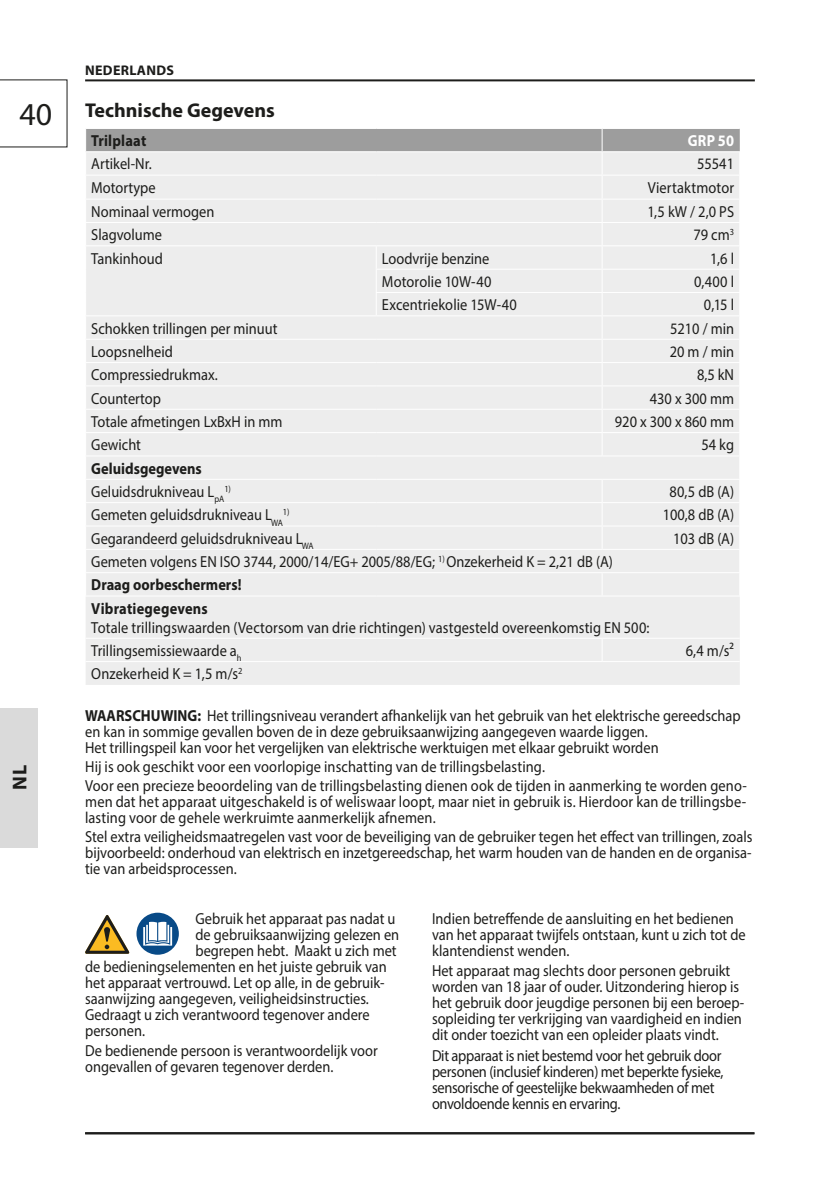
<style>
.page{position:relative;width:840px;height:1191px;background:#fff}
.page>*{position:absolute;margin:0;border:0;box-sizing:border-box;transform-origin:0 0}
.t1{font:32px "Myriad Pro";color:#1d1d1b}
.t2{font:700 20px "Myriad Pro";color:#1d1d1b}
.t3{font:16px/16px "Myriad Pro";color:#1d1d1b;scale:.9 1}
.t4{font:16px/16px "Myriad Pro";letter-spacing:-.02em;color:#1d1d1b;scale:.9 1}
.t5{font:700 16px "Myriad Pro";letter-spacing:.015em;color:#1d1d1b;scale:.9 1}
.t6{font:700 16px "Myriad Pro";color:#fff;scale:.9 1}
.t7{font:700 14px "Myriad Pro";letter-spacing:.02em;color:#1d1d1b}
.t8{font:9.4px "Myriad Pro";color:#1d1d1b;scale:.9 1}
.s1{font-weight:700}
</style>
<div class="page">
<hr style="left:85px;top:1132px;width:669px;height:2px;background:#1d1d1b">
<hr style="left:85px;top:79px;width:669px;height:2px;background:#1d1d1b">
<svg style="left:0;top:79px;width:68px;height:69px"></svg>
<div style="left:0;top:708px;width:38px;height:138px;background:#dadada"></div>
<div style="left:86px;top:597px;width:653px;height:88px;background:#ededed"></div>
<hr style="left:86px;top:637px;width:290px;height:1px;background:#fff">
<hr style="left:376px;top:637px;width:225px;height:1px;background:#fff">
<hr style="left:601px;top:637px;width:138px;height:1px;background:#fff">
<svg style="left:601px;top:638px;width:1px;height:23px"></svg>
<hr style="left:86px;top:661px;width:290px;height:1px;background:#fff">
<hr style="left:376px;top:661px;width:225px;height:1px;background:#fff">
<hr style="left:601px;top:661px;width:138px;height:1px;background:#fff">
<svg style="left:86px;top:128px;width:653px;height:467px;background:#e9e9e9"></svg>
<hr style="left:376px;top:409px;width:225px;height:1px;background:#fff">
<svg style="left:85px;top:915px;width:44px;height:38px"></svg>
<svg style="left:136px;top:912px;width:43px;height:42px"></svg>
<svg style="left:143px;top:921px;width:29px;height:24px"></svg>
<h1 class="t1" style="left:19px;top:95px;width:34px">40</h1>
<p class="t2" style="left:7px;top:789px;width:26px;rotate:-90deg">NL</p>
<p class="t7" style="left:85px;top:61px;width:90px">NEDERLANDS</p>
<p class="t2" style="left:85px;top:97px;width:191px">Technische Gegevens</p>
<p class="t5" style="left:91px;top:130px;width:63px">Trilplaat</p>
<p class="t6" style="left:687px;top:130px;width:53px">GRP 50</p>
<p class="t3" style="left:91px;top:156px;width:68px">Artikel-Nr.</p>
<p class="t3" style="left:696px;top:156px;width:43px">55541</p>
<p class="t3" style="left:91px;top:179px;width:73px">Motortype</p>
<p class="t3" style="left:647px;top:179px;width:97px">Viertaktmotor</p>
<p class="t3" style="left:91px;top:203px;width:138px">Nominaal vermogen</p>
<p class="t3" style="left:647px;top:203px;width:98px">1,5 kW / 2,0 PS</p>
<p class="t3" style="left:91px;top:226px;width:80px">Slagvolume</p>
<p class="t3" style="left:693px;top:226px;width:47px">79 cm<sup>3</sup></p>
<p class="t3" style="left:91px;top:250px;width:81px">Tankinhoud</p>
<p class="t3" style="left:381px;top:250px;width:121px">Loodvrije benzine</p>
<p class="t3" style="left:709px;top:250px;width:28px">1,6 l</p>
<p class="t3" style="left:381px;top:273px;width:123px">Motorolie 10W-40</p>
<p class="t3" style="left:693px;top:273px;width:46px">0,400 l</p>
<p class="t3" style="left:381px;top:296px;width:151px">Excentriekolie 15W-40</p>
<p class="t3" style="left:703px;top:296px;width:35px">0,15 l</p>
<p class="t3" style="left:91px;top:320px;width:208px">Schokken trillingen per minuut</p>
<p class="t3" style="left:669px;top:320px;width:73px">5210 / min</p>
<p class="t3" style="left:91px;top:343px;width:92px">Loopsnelheid</p>
<p class="t3" style="left:669px;top:343px;width:73px">20 m / min</p>
<p class="t3" style="left:91px;top:367px;width:142px">Compressiedrukmax.</p>
<p class="t3" style="left:696px;top:367px;width:43px">8,5 kN</p>
<p class="t3" style="left:91px;top:390px;width:79px">Countertop</p>
<p class="t3" style="left:649px;top:390px;width:95px">430 x 300 mm</p>
<p class="t3" style="left:91px;top:413px;width:214px">Totale afmetingen LxBxH in mm</p>
<p class="t3" style="left:614px;top:413px;width:134px">920 x 300 x 860 mm</p>
<p class="t3" style="left:91px;top:437px;width:57px">Gewicht</p>
<p class="t3" style="left:701px;top:437px;width:38px">54 kg</p>
<p class="t3" style="left:91px;top:456px;width:149px;line-height:23.4px"><span class="s1">Geluidsgegevens<br></span>Geluidsdrukniveau L<sub>pA</sub></p>
<p class="t8" style="left:224px;top:483px;width:9px">1)</p>
<p class="t3" style="left:669px;top:483px;width:73px">80,5 dB (A)</p>
<p class="t3" style="left:91px;top:507px;width:214px">Gemeten geluidsdrukniveau L<sub>WA</sub></p>
<p class="t8" style="left:283px;top:506px;width:9px">1)</p>
<p class="t3" style="left:662px;top:507px;width:81px">100,8 dB (A)</p>
<p class="t3" style="left:91px;top:530px;width:248px">Gegarandeerd geluidsdrukniveau L<sub>WA</sub></p>
<p class="t3" style="left:672px;top:530px;width:69px">103 dB (A)</p>
<p class="t3" style="left:91px;top:550px;width:580px;line-height:23.4px">Gemeten volgens EN ISO 3744, 2000/14/EG+ 2005/88/EG; <sup>1)</sup> Onzekerheid K = 2,21 dB (A)<br><span class="s1">Draag oorbeschermers!<br>Vibratiegegevens</span></p>
<p class="t3" style="left:91px;top:615px;width:621px;line-height:23.4px">Totale trillingswaarden (Vectorsom van drie richtingen) vastgesteld overeenkomstig EN 500:<br>Trillingsemissiewaarde a<sub>h</sub></p>
<p class="t3" style="left:685px;top:642px;width:55px">6,4 m/s²</p>
<p class="t3" style="left:91px;top:665px;width:169px">Onzekerheid K = 1,5 m/s<sup>2</sup></p>
<p class="t3" style="left:85px;top:707px;width:729px"><span class="s1">WAARSCHUWING:</span> Het trillingsniveau verandert afhankelijk van het gebruik van het elektrische gereedschap en kan in sommige gevallen boven de in deze gebruiksaanwijzing aangegeven waarde liggen.<br>Het trillingspeil kan voor het vergelijken van elektrische werktuigen met elkaar gebruikt worden</p>
<p class="t3" style="left:85px;top:757px;width:736px;line-height:18.8px">Hij is ook geschikt voor een voorlopige inschatting van de trillingsbelasting.<br>Voor een precieze beoordeling van de trillingsbelasting dienen ook de tijden in aanmerking te worden geno-</p>
<p class="t3" style="left:85px;top:793px;width:735px">men dat het apparaat uitgeschakeld is of weliswaar loopt, maar niet in gebruik is. Hierdoor kan de trillingsbe&shy;lasting voor de gehele werkruimte aanmerkelijk afnemen.</p>
<p class="t3" style="left:85px;top:828px;width:742px;text-align:justify">Stel extra veiligheidsmaatregelen vast voor de beveiliging van de gebruiker tegen het effect van trillingen, zoals bijvoorbeeld: onderhoud van elektrisch en inzetgereedschap, het warm houden van de handen en de organisa&shy;tie van arbeidsprocessen.</p>
<p class="t3" style="left:195px;top:910px;width:223px">Gebruik het apparaat pas nadat u</p>
<p class="t3" style="left:195px;top:926px;width:228px">de gebruiksaanwijzing gelezen en</p>
<p class="t3" style="left:195px;top:942px;width:225px">begrepen hebt. Maakt u zich met</p>
<p class="t3" style="left:85px;top:958px;width:336px">de bedieningselementen en het juiste gebruik van</p>
<p class="t3" style="left:85px;top:974px;width:334px">het apparaat vertrouwd. Let op alle, in de gebruik-</p>
<p class="t3" style="left:85px;top:990px;width:316px">saanwijzing aangegeven, veiligheidsinstructies.</p>
<p class="t3" style="left:85px;top:1006px;width:317px">Gedraagt u zich verantwoord tegenover andere</p>
<p class="t3" style="left:85px;top:1022px;width:68px">personen.</p>
<p class="t3" style="left:85px;top:1042px;width:326px">De bedienende persoon is verantwoordelijk voor ongevallen of gevaren tegenover derden.</p>
<p class="t3" style="left:432px;top:910px;width:350px">Indien betreffende de aansluiting en het bedienen van het apparaat twijfels ontstaan, kunt u zich tot de klantendienst wenden.</p>
<p class="t3" style="left:432px;top:962px;width:348px">Het apparaat mag slechts door personen gebruikt worden van 18 jaar of ouder. Uitzondering hierop is het gebruik door jeugdige personen bij een beroep&shy;sopleiding ter verkrijging van vaardigheid en indien dit onder toezicht van een opleider plaats vindt.</p>
<p class="t4" style="left:432px;top:1047px;width:325px">Dit apparaat is niet bestemd voor het gebruik door personen (inclusief kinderen) met beperkte fysieke, sensorische of geestelijke bekwaamheden of met onvoldoende kennis en ervaring.</p>
</div>
